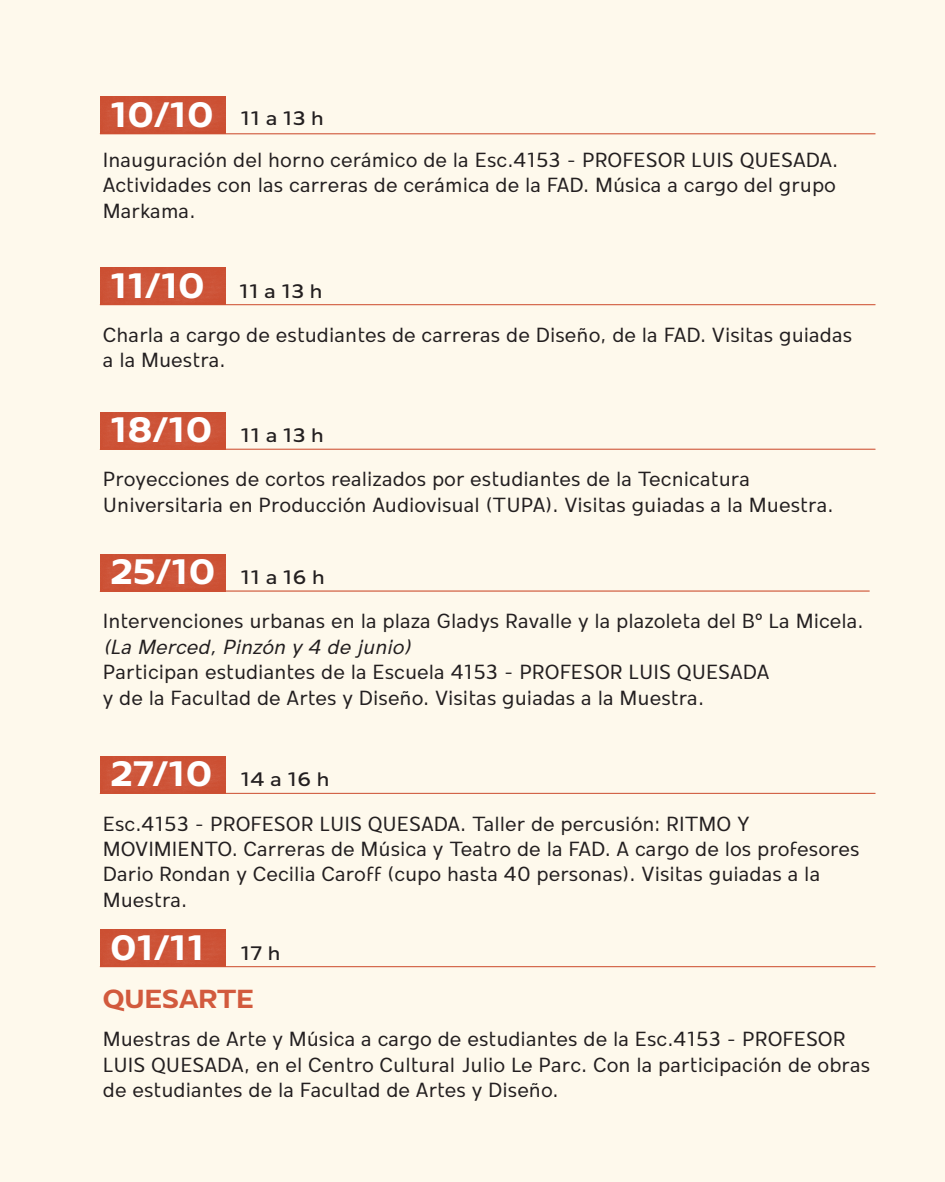
<style>
.page{position:relative;width:945px;height:1182px;background:#fff}
.page>*{position:absolute;margin:0;border:0;box-sizing:border-box;transform-origin:0 0}
.t1{font:700 36.31px "Mollen";color:#fff;scale:1.1 1}
.t2{font:700 26.78px "Mollen";color:#d25a3d;scale:1.1 1}
.t3{font:21px/25.4px "Mollen Narrow";color:#231f20;scale:1.1 1}
.t4{font:italic 21px "Mollen Narrow";color:#231f20;scale:1.1 1}
.t5{font:500 20.04px "Mollen";color:#231f20;scale:1.1 1}
.s1{font-weight:700;font-size:36.31px;color:#fff}
.s2{font-weight:500;font-size:20.04px;color:#231f20}
</style>
<div class="page">
<div style="left:0;top:0;width:945px;height:1181px;background:#fef9ec"></div>
<div style="left:99px;top:96px;width:126px;height:38px;background:#cd5337"></div>
<div style="left:99px;top:267px;width:126px;height:38px;background:#cd5337"></div>
<div style="left:100px;top:412px;width:125px;height:36px;background:#cd5337"></div>
<div style="left:100px;top:554px;width:125px;height:36px;background:#cd5337"></div>
<div style="left:100px;top:756px;width:125px;height:36px;background:#cd5337"></div>
<div style="left:99px;top:929px;width:126px;height:38px;background:#cd5337"></div>
<hr style="left:100px;top:133px;width:775px;height:1px;background:#ce5234">
<hr style="left:100px;top:304px;width:775px;height:1px;background:#ce5234">
<hr style="left:100px;top:448px;width:775px;height:1px;background:#ce5234">
<hr style="left:100px;top:590px;width:770px;height:1px;background:#ce5234">
<hr style="left:100px;top:792px;width:775px;height:1px;background:#ce5234">
<hr style="left:100px;top:966px;width:775px;height:1px;background:#ce5234">
<p class="t5" style="left:110px;top:106px;width:196px"><span class="s1">10/10</span> 11 a 13 h</p>
<p class="t3" style="left:103px;top:147px;width:670px;text-align:justify">Inauguración del horno cerámico de la Esc.4153 - PROFESOR LUIS QUESADA.<br>Actividades con las carreras de cerámica de la FAD. Música a cargo del grupo Markama.</p>
<p class="t5" style="left:110px;top:279px;width:195px"><span class="s1">11/10</span> 11 a 13 h</p>
<p class="t3" style="left:103px;top:322px;width:683px">Charla a cargo de estudiantes de carreras de Diseño, de la FAD. Visitas guiadas a la Muestra.</p>
<p class="t5" style="left:110px;top:424px;width:196px"><span class="s1">18/10</span> 11 a 13 h</p>
<p class="t3" style="left:103px;top:466px;width:666px">Proyecciones de cortos realizados por estudiantes de la Tecnicatura<br>Universitaria en Producción Audiovisual (TUPA). Visitas guiadas a la Muestra.</p>
<p class="t5" style="left:110px;top:566px;width:197px"><span class="s1">25/10</span> 11 a 16 h</p>
<p class="t3" style="left:103px;top:608px;width:693px">Intervenciones urbanas en la plaza Gladys Ravalle y la plazoleta del B° La Micela.</p>
<p class="t4" style="left:103px;top:634px;width:281px">(La Merced, Pinzón y 4 de junio)</p>
<p class="t3" style="left:103px;top:659px;width:608px">Participan estudiantes de la Escuela 4153 - PROFESOR LUIS QUESADA y de la Facultad de Artes y Diseño. Visitas guiadas a la Muestra.</p>
<p class="t5" style="left:110px;top:768px;width:201px"><span class="s1">27/10</span> 14 a 16 h</p>
<p class="t3" style="left:103px;top:810px;width:690px">Esc.4153 - PROFESOR LUIS QUESADA. Taller de percusión: RITMO Y MOVIMIENTO. Carreras de Música y Teatro de la FAD. A cargo de los profesores Dario Rondan y Cecilia Caroff (cupo hasta 40 personas). Visitas guiadas a la Muestra.</p>
<h1 class="t1" style="left:110px;top:926px;width:156px">01/11 <span class="s2">17 h</span></h1>
<p class="t2" style="left:103px;top:983px;width:139px">QUESARTE</p>
<p class="t3" style="left:103px;top:1026px;width:699px">Muestras de Arte y Música a cargo de estudiantes de la Esc.4153 - PROFESOR<br>LUIS QUESADA, en el Centro Cultural Julio Le Parc. Con la participación de obras de estudiantes de la Facultad de Artes y Diseño.</p>
</div>
